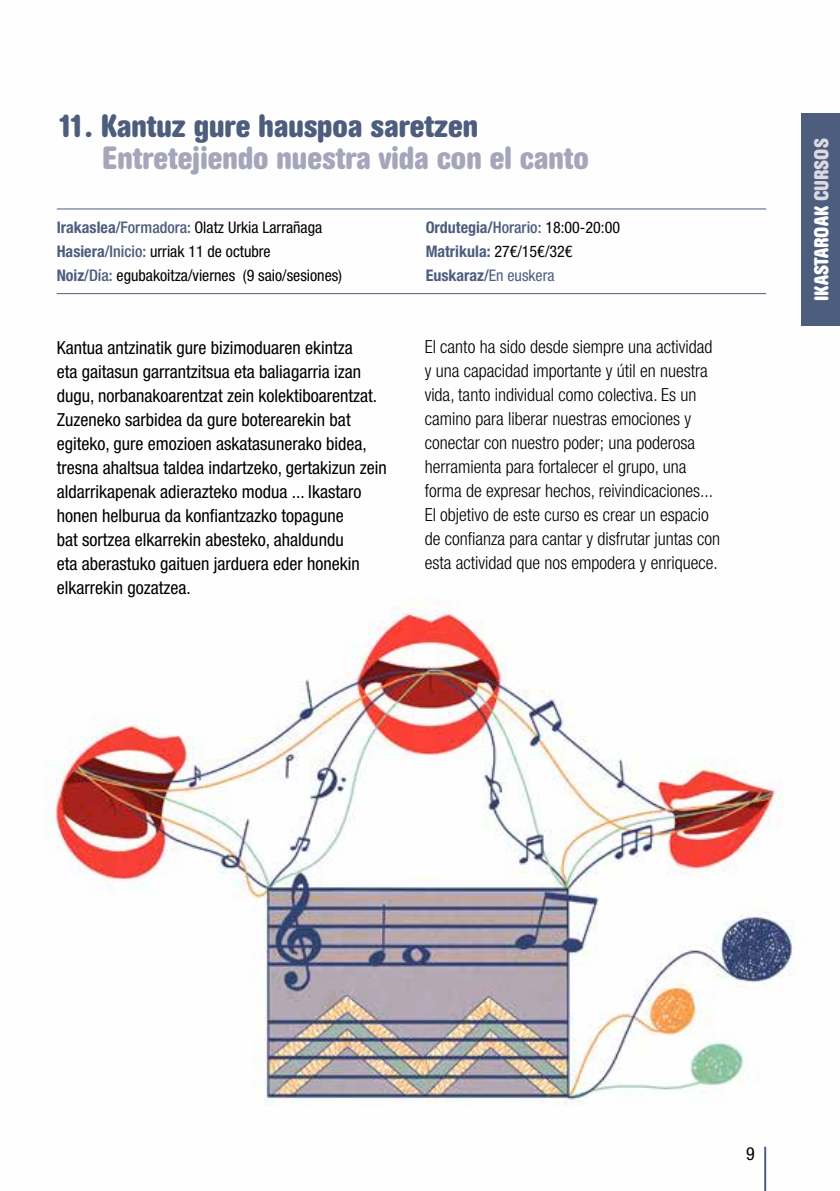
<style>
.page{position:relative;width:840px;height:1191px;background:#fff}
.page>*{position:absolute;margin:0;border:0;box-sizing:border-box;transform-origin:0 0}
.t1{font:700 condensed 32px "AG Book Rounded";color:#a5a6b9}
.t2{font:700 condensed 32px "AG Book Rounded";color:#4d5d7d}
.t3{font:700 condensed 20px "AG Book Rounded";color:#fff}
.t4{font:condensed 18px/24px "Helvetica Neue LT Pro";color:#000}
.t5{font:300 condensed 18px/24px "Helvetica Neue LT Pro";color:#000}
.t6{font:condensed 16px/24px "Helvetica Neue LT Pro";color:#000}
.t7{font:700 condensed 16px/24px "Helvetica Neue LT Pro";color:#4d5d7d}
.s1{font-weight:700;color:#4d5d7d}
.s2{font-weight:500;color:#4d5d7d}
.s3{font-weight:500}
.s4{font-weight:400;color:#000}
.s5{font-weight:400}
.s6{color:#dbdae2}
</style>
<div class="page">
<img style="left:45px;top:208px;width:750px;height:983px">
<hr style="left:57px;top:208px;width:708px;height:1px;background:#4d5d7d">
<hr style="left:57px;top:293px;width:708px;height:1px;background:#4d5d7d">
<hr style="left:763px;top:1146px;width:2px;height:45px;background:#4d5d7d">
<div style="left:801px;top:113px;width:38px;height:213px;background:#4d5d7d"></div>
<h1 class="t2" style="left:57px;top:107px;width:423px">11. Kantuz gure hauspoa saretzen</h1>
<h1 class="t1" style="left:102px;top:139px;width:488px">Entretejiendo nuestra vida con el canto</h1>
<p class="t6" style="left:57px;top:216px;width:287px"><span class="s1">Irakaslea</span><span class="s2">/Formadora:</span> Olatz Urkia Larrañaga<br><span class="s1">Hasiera</span><span class="s2">/Inicio:</span> urriak 11 de octubre<br><span class="s1">Noiz</span><span class="s2">/Día:</span> egubakoitza/viernes (9 saio/sesiones)</p>
<p class="t7" style="left:425px;top:215px;width:196px">Ordutegia/<span class="s3">Horario:</span> <span class="s4">18:00-20:00<br></span>Matrikula: <span class="s4">27€/15€/32€<br></span>Euskaraz<span class="s3">/</span><span class="s5">En euskera</span></p>
<p class="t4" style="left:57px;top:335px;width:331px">Kantua antzinatik gure bizimoduaren ekintza<br>eta gaitasun garrantzitsua eta baliagarria izan dugu, norbanakoarentzat zein kolektiboarentzat.<br>Zuzeneko sarbidea da gure boterearekin bat egiteko, gure emozioen askatasunerako bidea, tresna ahaltsua taldea indartzeko, gertakizun zein aldarrikapenak adierazteko modua ... Ikastaro honen helburua da konfiantzazko topagune<br>bat sortzea elkarrekin abesteko, ahaldundu<br>eta aberastuko gaituen jarduera eder honekin elkarrekin gozatzea.</p>
<p class="t5" style="left:424px;top:335px;width:297px">El canto ha sido desde siempre una actividad y una capacidad importante y útil en nuestra vida, tanto individual como colectiva. Es un camino para liberar nuestras emociones y conectar con nuestro poder; una poderosa herramienta para fortalecer el grupo, una forma de expresar hechos, reivindicaciones...<br>El objetivo de este curso es crear un espacio de confianza para cantar y disfrutar juntas con esta actividad que nos empodera y enriquece.</p>
<p class="t3" style="left:809px;top:301px;width:164px;rotate:-90deg">IKASTAROAK <span class="s6">CURSOS</span></p>
<p class="t4" style="left:745px;top:1141px;width:10px">9</p>
</div>
